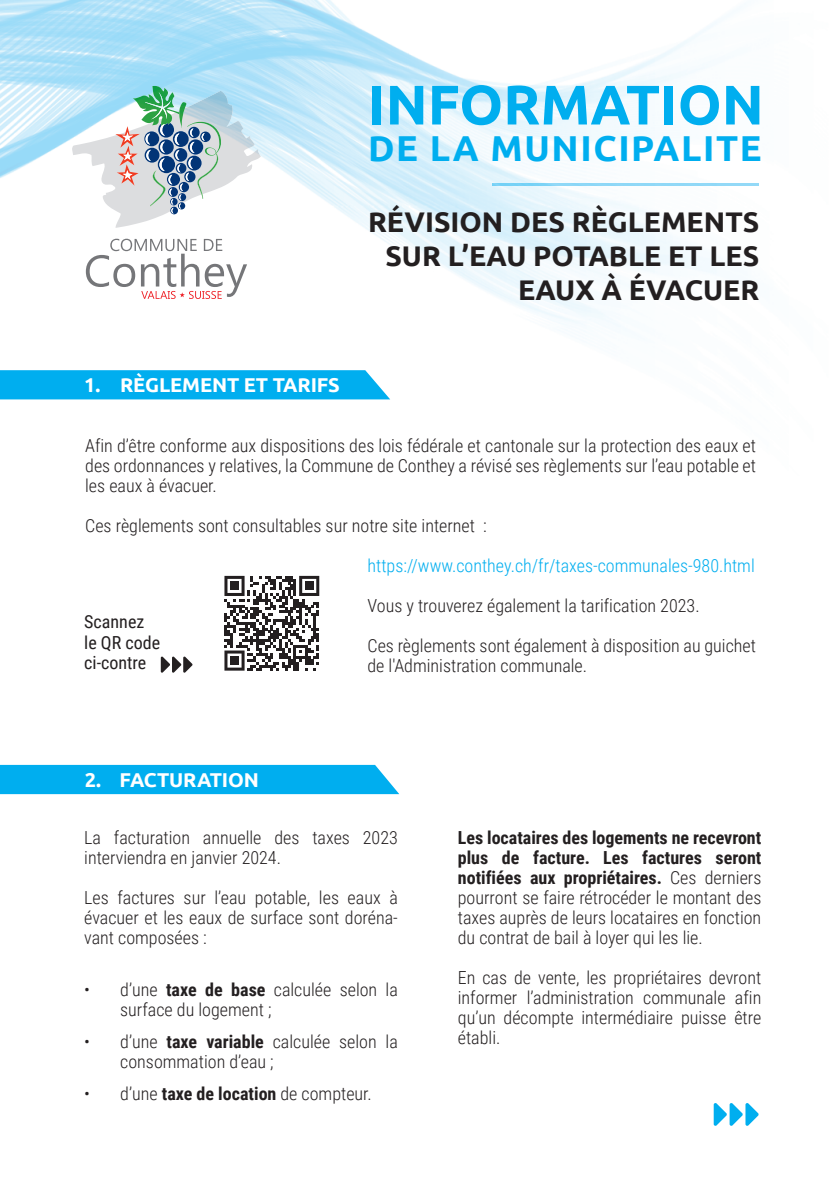
<style>
.page{position:relative;width:840px;height:1191px;background:#fff}
.page>*{position:absolute;margin:0;border:0;box-sizing:border-box;transform-origin:0 0}
.t1{font:700 55.6px "Ubuntu";color:#00aeef}
.t2{font:700 36px "Ubuntu";letter-spacing:.045em;color:#00aeef}
.t3{font:700 28.4px/34px "Ubuntu";color:#231f20;text-align:right}
.t4{font:700 20px "Ubuntu";letter-spacing:-.005em;color:#fff}
.t5{font:300 18px/20px "Roboto Condensed";color:#231f20;text-align:justify}
.t6{font:300 18px "Roboto Condensed";color:#00aeef}
.t7{font:18px/20.8px "Roboto Condensed";color:#231f20}
.s1{font-weight:700}
</style>
<div class="page">
<img style="left:0;top:0;width:759px;height:400px">
<img style="left:492px;top:183px;width:266px;height:2px">
<div style="left:0;top:370px;width:390px;height:29px;background:#00aeef"></div>
<div style="left:0;top:765px;width:399px;height:29px;background:#00aeef"></div>
<svg style="left:161px;top:656px;width:31px;height:17px"></svg>
<svg style="left:713px;top:1103px;width:45px;height:23px"></svg>
<svg style="left:224px;top:576px;width:95px;height:94px"></svg>
<div style="left:230px;top:581px;width:9px;height:9px;background:#231f20"></div>
<div style="left:305px;top:581px;width:8px;height:9px;background:#231f20"></div>
<div style="left:230px;top:656px;width:9px;height:9px;background:#231f20"></div>
<img style="left:72px;top:95px;width:189px;height:133px">
<img style="left:144px;top:148px;width:14px;height:15px">
<img style="left:144px;top:131px;width:14px;height:15px">
<img style="left:133px;top:86px;width:46px;height:41px">
<img style="left:145px;top:92px;width:26px;height:27px">
<img style="left:179px;top:102px;width:7px;height:22px">
<img style="left:150px;top:170px;width:8px;height:36px">
<img style="left:187px;top:122px;width:35px;height:32px">
<img style="left:216px;top:153px;width:2px;height:46px">
<img style="left:118px;top:148px;width:20px;height:16px">
<img style="left:117px;top:164px;width:21px;height:22px">
<img style="left:115px;top:126px;width:25px;height:22px">
<svg style="left:145px;top:150px;width:6px;height:11px"></svg>
<svg style="left:144px;top:133px;width:6px;height:11px"></svg>
<svg style="left:158px;top:124px;width:58px;height:90px;background:#91a6bc"></svg>
<svg style="left:123px;top:151px;width:9px;height:9px"></svg>
<svg style="left:123px;top:170px;width:9px;height:10px"></svg>
<svg style="left:122px;top:132px;width:11px;height:10px"></svg>
<img style="left:86px;top:255px;width:23px;height:32px">
<img style="left:113px;top:264px;width:22px;height:23px">
<img style="left:141px;top:264px;width:18px;height:22px">
<img style="left:163px;top:258px;width:13px;height:29px">
<img style="left:181px;top:254px;width:18px;height:32px">
<img style="left:204px;top:264px;width:20px;height:23px">
<img style="left:226px;top:264px;width:21px;height:33px">
<svg style="left:141px;top:291px;width:80px;height:8px"></svg>
<svg style="left:110px;top:239px;width:87px;height:12px"></svg>
<svg style="left:204px;top:239px;width:18px;height:12px"></svg>
<h1 class="t1" style="left:368px;top:71px;width:397px">INFORMATION</h1>
<h2 class="t2" style="left:368px;top:126px;width:395px">DE LA MUNICIPALITE</h2>
<p class="t4" style="left:84px;top:373px;width:257px">1. RÈGLEMENT ET TARIFS</p>
<h3 class="t3" style="left:368px;top:204px;width:392px">RÉVISION DES RÈGLEMENTS<br>SUR L’EAU POTABLE ET LES<br>EAUX À ÉVACUER</h3>
<p class="t5" style="left:85px;top:435px;width:672px">Afin d’être conforme aux dispositions des lois fédérale et cantonale sur la protection des eaux et des ordonnances y relatives, la Commune de Conthey a révisé ses règlements sur l’eau potable et les eaux à évacuer.</p>
<p class="t5" style="left:85px;top:515px;width:403px">Ces règlements sont consultables sur notre site internet :</p>
<p class="t6" style="left:367px;top:553px;width:388px">https://www.conthey.ch/fr/taxes-communales-980.html</p>
<p class="t5" style="left:367px;top:595px;width:333px">Vous y trouverez également la tarification 2023.</p>
<p class="t5" style="left:367px;top:635px;width:390px">Ces règlements sont également à disposition au guichet de l'Administration communale.</p>
<p class="t7" style="left:84px;top:610px;width:77px">Scannez le QR code ci-contre</p>
<p class="t4" style="left:85px;top:767px;width:175px">2. FACTURATION</p>
<p class="t5" style="left:84px;top:827px;width:315px">La facturation annuelle des taxes 2023 interviendra en janvier 2024.</p>
<p class="t5" style="left:84px;top:887px;width:315px">Les factures sur l’eau potable, les eaux à évacuer et les eaux de surface sont doréna&shy;vant composées :</p>
<p class="t5" style="left:120px;top:979px;width:279px;text-indent:-36px">• d’une <span class="s1">taxe de base</span> calculée selon la surface du logement ;</p>
<p class="t5" style="left:120px;top:1031px;width:279px;text-indent:-36px">• d’une <span class="s1">taxe variable</span> calculée selon la consommation d’eau ;</p>
<p class="t5" style="left:84px;top:1083px;width:289px">• d’une <span class="s1">taxe de location</span> de compteur.</p>
<p class="t5" style="left:457px;top:827px;width:305px"><span class="s1">Les locataires des logements ne recevront plus de facture. Les factures seront notifiées aux propriétaires.</span> Ces derniers pourront se faire rétrocéder le montant des taxes auprès de leurs locataires en fonction du contrat de bail à loyer qui les lie.</p>
<p class="t5" style="left:457px;top:967px;width:305px">En cas de vente, les propriétaires devront informer l’administration communale afin qu’un décompte intermédiaire puisse être établi.</p>
</div>
